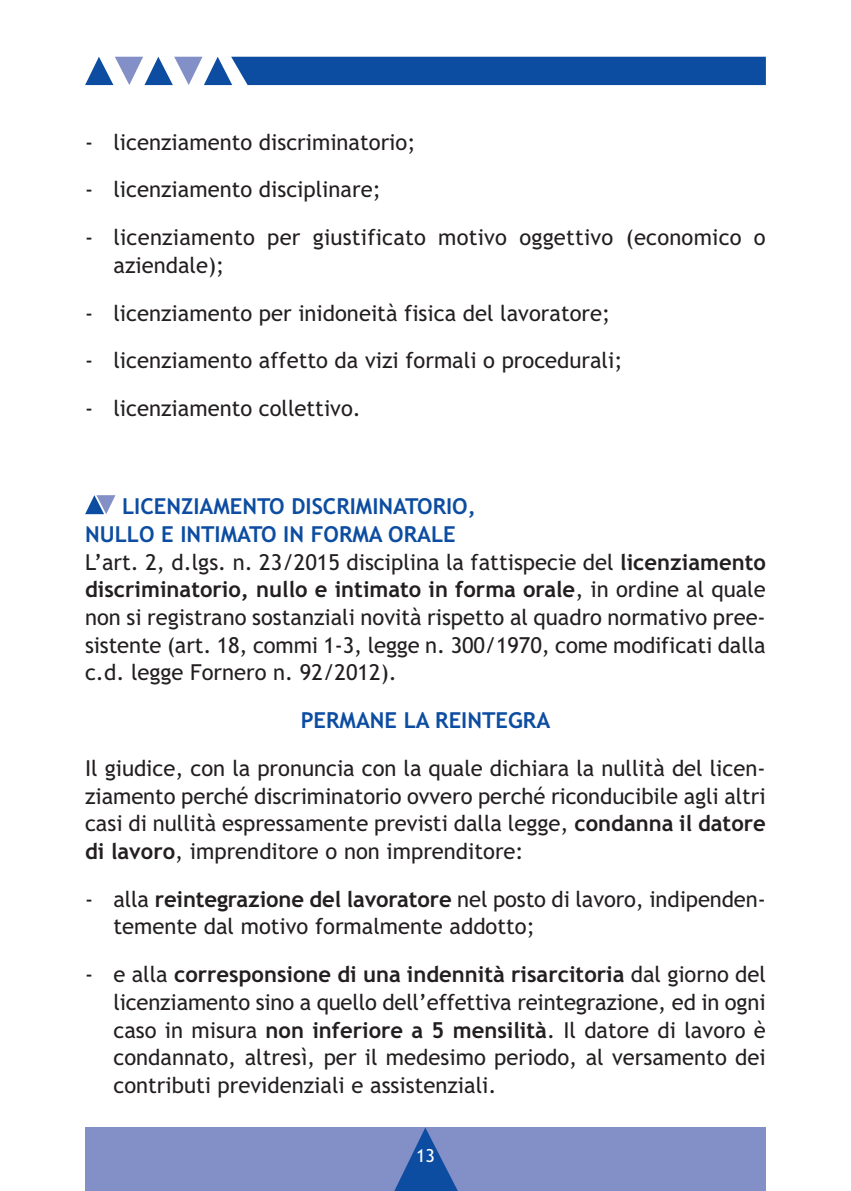
<style>
.page{position:relative;width:851px;height:1191px;background:#fff}
.page>*{position:absolute;margin:0;border:0;box-sizing:border-box;transform-origin:0 0}
.t1{font:22px/27.8px "Trebuchet MS";color:#231f20}
.t2{font:700 22px "Trebuchet MS";color:#0d4da1}
.t3{font:18px "Trebuchet MS";color:#fff}
.s1{font-weight:700;color:#0d4da1}
.s2{font-weight:700}
</style>
<div class="page">
<svg style="left:85px;top:495px;width:30px;height:19px"></svg>
<svg style="left:85px;top:57px;width:680px;height:28px"></svg>
<div style="left:85px;top:1127px;width:680px;height:64px;background:#838fc7"></div>
<svg style="left:394px;top:1127px;width:64px;height:64px"></svg>
<p class="t1" style="left:85px;top:130px;width:332px">- licenziamento discriminatorio;</p>
<p class="t1" style="left:85px;top:178px;width:297px">- licenziamento disciplinare;</p>
<p class="t1" style="left:113px;top:225px;width:653px;text-indent:-28px">- licenziamento per giustificato motivo oggettivo (economico o aziendale);</p>
<p class="t1" style="left:85px;top:301px;width:526px">- licenziamento per inidoneità fisica del lavoratore;</p>
<p class="t1" style="left:85px;top:348px;width:539px">- licenziamento affetto da vizi formali o procedurali;</p>
<p class="t1" style="left:85px;top:396px;width:277px">- licenziamento collettivo.</p>
<p class="t1" style="left:85px;top:494px;width:682px;text-indent:37px"><span class="s1">LICENZIAMENTO DISCRIMINATORIO,<br>NULLO E INTIMATO IN FORMA ORALE<br></span>L’art. 2, d.lgs. n. 23/2015 disciplina la fattispecie del <span class="s2">licenziamento discriminatorio, nullo e intimato in forma orale</span>, in ordine al quale non si registrano sostanziali novità rispetto al quadro normativo pree&shy;sistente (art. 18, commi 1-3, legge n. 300/1970, come modificati dalla c.d. legge Fornero n. 92/2012).</p>
<p class="t2" style="left:300px;top:711px;width:251px">PERMANE LA REINTEGRA</p>
<p class="t1" style="left:85px;top:756px;width:682px;text-align:justify">Il giudice, con la pronuncia con la quale dichiara la nullità del licen&shy;ziamento perché discriminatorio ovvero perché riconducibile agli altri casi di nullità espressamente previsti dalla legge, <span class="s2">condanna il datore di lavoro</span>, imprenditore o non imprenditore:</p>
<p class="t1" style="left:113px;top:887px;width:653px;text-indent:-28px">- alla <span class="s2">reintegrazione del lavoratore</span> nel posto di lavoro, indipenden&shy;temente dal motivo formalmente addotto;</p>
<p class="t1" style="left:113px;top:962px;width:653px;text-align:justify;text-indent:-28px">- e alla <span class="s2">corresponsione di una indennità risarcitoria</span> dal giorno del licenziamento sino a quello dell’effettiva reintegrazione, ed in ogni caso in misura <span class="s2">non inferiore a 5 mensilità</span>. Il datore di lavoro è condannato, altresì, per il medesimo periodo, al versamento dei contributi previdenziali e assistenziali.</p>
<p class="t3" style="left:416px;top:1148px;width:20px">13</p>
</div>
